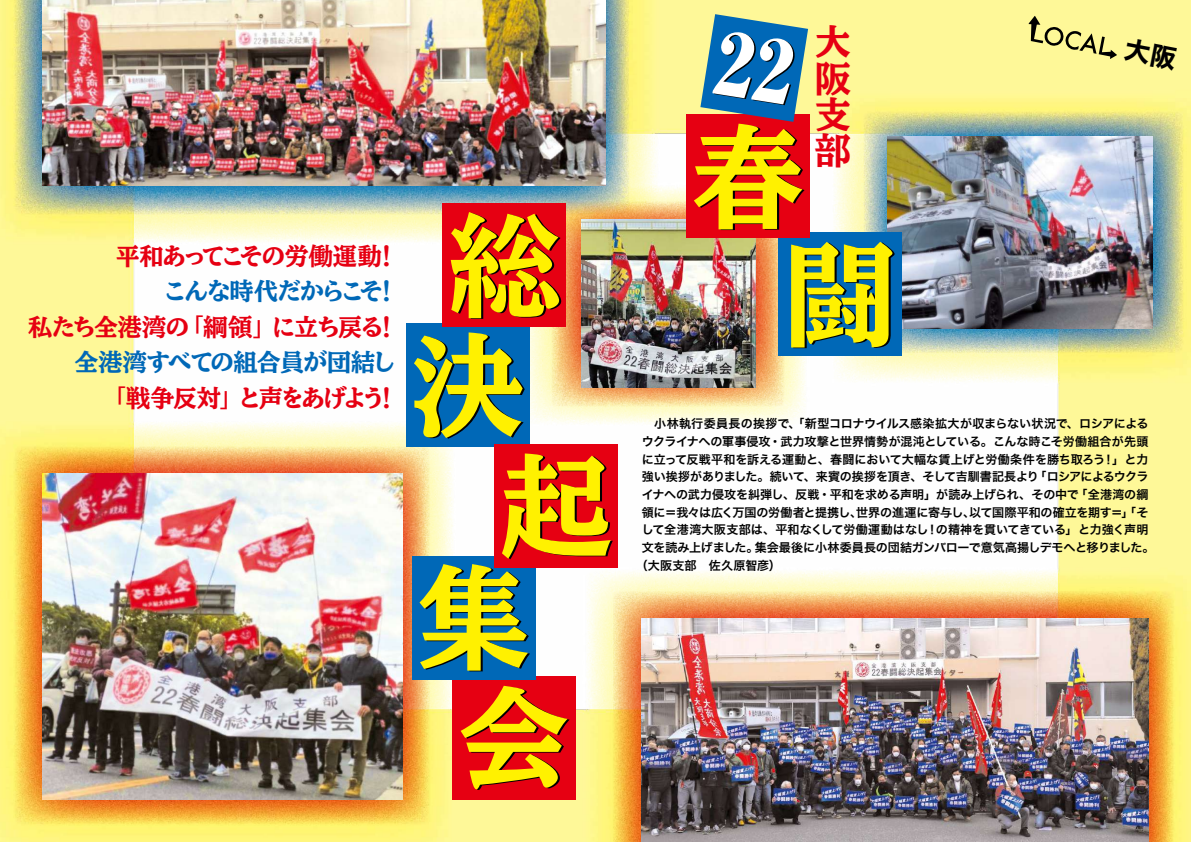
<style>
.page{position:relative;width:1191px;height:842px;background:#fff}
.page>*{position:absolute;margin:0;border:0;box-sizing:border-box;transform-origin:0 0}
.t1{font:800 111.3px/232.7px "TBUD Min Std";color:#fff100}
.t2{font:800 36.2px/36.2px "TBUD Min Std";color:#e60012;text-align:justify}
.t3{font:800 24.1px "TBUD Min Std";letter-spacing:-.06em;color:#e60012}
.t4{font:800 24.1px "TBUD Min Std";letter-spacing:-.03em;color:#0068b7}
.t5{font:800 24.1px "TBUD Min Std";letter-spacing:-.1em;color:#e60012}
.t6{font:800 24.1px "TBUD Min Std";letter-spacing:-.05em;color:#0068b7}
.t7{font:12px "Hira Kaku Std N W6";letter-spacing:-.015em;color:#000}
.t8{font:12px "Hira Kaku Std N W6";letter-spacing:-.035em;color:#000}
.t9{font:12px "Hira Kaku Std N W6";letter-spacing:.005em;color:#000}
</style>
<div class="page">
<img style="left:0;top:0;width:1191px;height:842px">
<svg style="left:1028px;top:16px;width:89px;height:43px;background:#d6d180"></svg>
<img style="left:642px;top:619px;width:506px;height:223px">
<img style="left:888px;top:136px;width:264px;height:193px">
<img style="left:43px;top:474px;width:359px;height:325px">
<img style="left:43px;top:0;width:562px;height:186px">
<img style="left:581px;top:220px;width:174px;height:167px">
<div style="left:452px;top:676px;width:123px;height:123px;background:#e60012"></div>
<div style="left:406px;top:323px;width:124px;height:124px;background:#0068b7"></div>
<div style="left:412px;top:556px;width:124px;height:123px;background:#0068b7"></div>
<div style="left:494px;top:444px;width:124px;height:124px;background:#e60012"></div>
<div style="left:442px;top:203px;width:124px;height:124px;background:#e60012"></div>
<div style="left:778px;top:232px;width:124px;height:124px;background:#0068b7"></div>
<div style="left:686px;top:114px;width:124px;height:124px;background:#e60012"></div>
<div style="left:1123px;top:37px;width:55px;height:34px;background:#fef898"></div>
<svg style="left:700px;top:14px;width:108px;height:108px;background:#3b7ca7"></svg>
<h3 class="t3" style="left:116px;top:237px;width:284px">平和あってこその労働運動！</h3>
<h3 class="t6" style="left:163px;top:272px;width:237px">こんな時代だからこそ！</h3>
<h3 class="t3" style="left:28px;top:308px;width:372px">私たち全港湾の「綱領」に立ち戻る！</h3>
<h3 class="t4" style="left:75px;top:343px;width:323px">全港湾すべての組合員が団結し</h3>
<h3 class="t5" style="left:103px;top:379px;width:297px">「戦争反対」と声をあげよう！</h3>
<h1 class="t1" style="left:448px;top:147px;width:165px;line-height:241px;text-align:center">総起</h1>
<h1 class="t1" style="left:412px;top:271px;width:119px">決集</h1>
<h1 class="t1" style="left:458px;top:624px;width:113px">会</h1>
<h1 class="t1" style="left:692px;top:62px;width:113px">春</h1>
<h2 class="t2" style="left:814px;top:24px;width:37px">大阪支部</h2>
<h1 class="t1" style="left:784px;top:181px;width:113px">闘</h1>
<p class="t7" style="left:642px;top:414px;width:508px">　小林執行委員長の挨拶で、「新型コロナウイルス感染拡大が収まらない状況で、ロシアによる</p>
<p class="t7" style="left:642px;top:432px;width:508px">ウクライナへの軍事侵攻・武力攻撃と世界情勢が混沌としている。こんな時こそ労働組合が先頭</p>
<p class="t7" style="left:642px;top:450px;width:508px">に立って反戦平和を訴える運動と、春闘において大幅な賃上げと労働条件を勝ち取ろう！」と力</p>
<p class="t8" style="left:642px;top:467px;width:508px">強い挨拶がありました。続いて、来賓の挨拶を頂き、そして吉馴書記長より「ロシアによるウクラ</p>
<p class="t7" style="left:642px;top:485px;width:508px">イナへの武力侵攻を糾弾し、反戦・平和を求める声明」が読み上げられ、その中で「全港湾の綱</p>
<p class="t7" style="left:642px;top:503px;width:508px">領に＝我々は広く万国の労働者と提携し、世界の進運に寄与し、以て国際平和の確立を期す＝」「そ</p>
<p class="t7" style="left:642px;top:521px;width:508px">して全港湾大阪支部は、平和なくして労働運動はなし！の精神を貫いてきている」と力強く声明</p>
<p class="t7" style="left:642px;top:538px;width:514px">文を読み上げました。集会最後に小林委員長の団結ガンバローで意気高揚しデモへと移りました。</p>
<p class="t9" style="left:636px;top:556px;width:147px">（大阪支部　佐久原智彦）</p>
</div>
